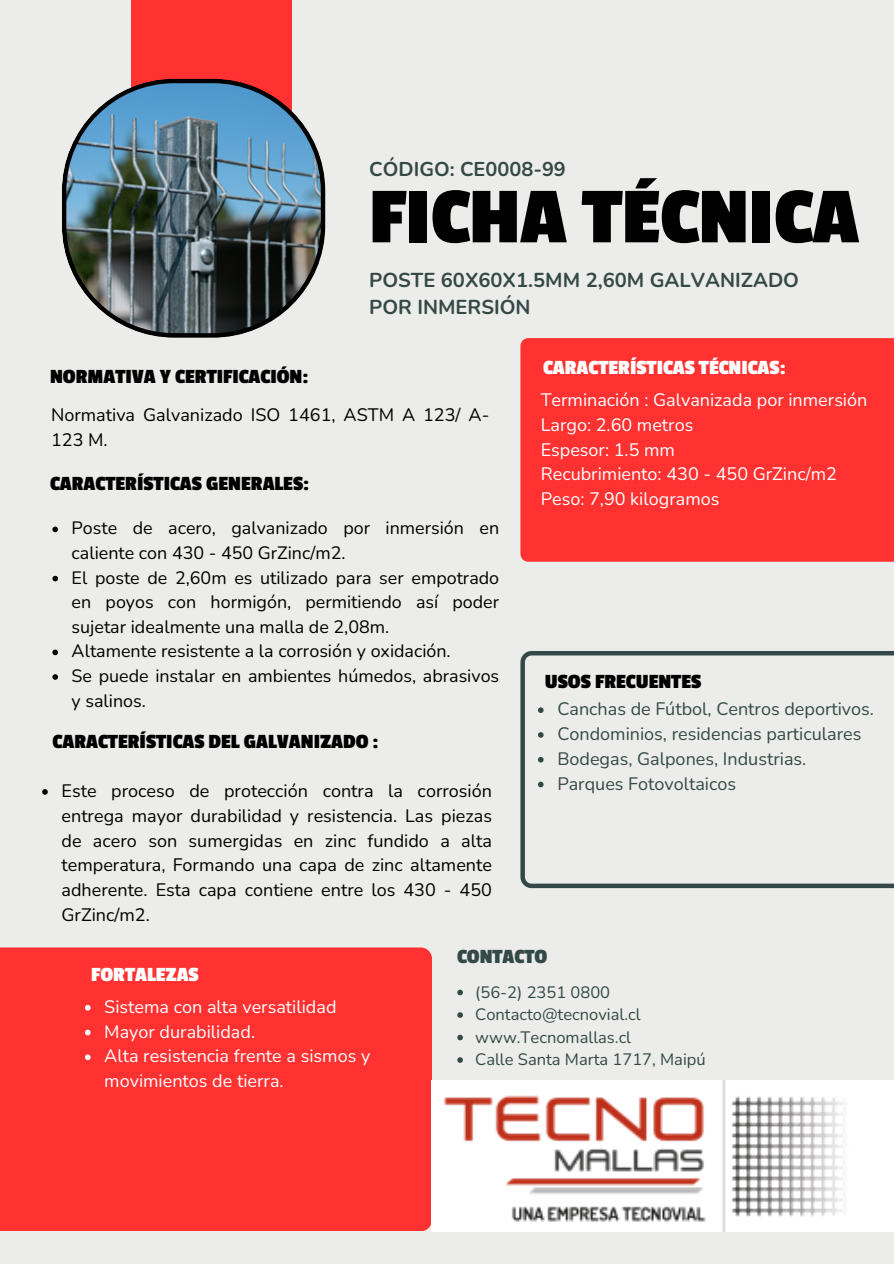
<style>
.page{position:relative;width:894px;height:1264px;background:#fff}
.page>*{position:absolute;margin:0;border:0;box-sizing:border-box;transform-origin:0 0}
.t1{font:700 82.8px "Passion One";color:#000}
.t2{font:700 21.15px "Passion One";color:#000}
.t3{font:700 21.15px "Passion One";color:#fff}
.t4{font:700 21.15px "Passion One";color:#344946}
.t5{font:700 20.1px/27.2px "Nunito";color:#344946}
.t6{font:700 19.95px "Nunito";color:#344946}
.t7{font:18px/24.8px "Nunito";color:#000}
.t8{font:18px/24.8px "Nunito";color:#fff}
.t9{font:18px "Nunito";color:#344946}
.t10{font:17.85px/24.6px "Nunito";color:#000}
.t11{font:16.5px "Nunito";color:#344946}
</style>
<div class="page">
<div style="left:0;top:0;width:893px;height:1263px;background:#ecedea"></div>
<div style="left:131px;top:0;width:160px;height:79px;background:#ff3131"></div>
<div style="left:0;top:947px;width:432px;height:284px;background:#ff3131"></div>
<svg style="left:520px;top:651px;width:373px;height:237px"></svg>
<div style="left:520px;top:338px;width:373px;height:223px;background:#ff3131"></div>
<img style="left:432px;top:1080px;width:461px;height:151px">
<img style="left:62px;top:79px;width:263px;height:259px">
<svg style="left:52px;top:526px;width:6px;height:6px"></svg>
<svg style="left:52px;top:576px;width:6px;height:5px"></svg>
<svg style="left:52px;top:649px;width:6px;height:6px"></svg>
<svg style="left:52px;top:674px;width:6px;height:5px"></svg>
<svg style="left:85px;top:1004px;width:5px;height:6px"></svg>
<svg style="left:85px;top:1029px;width:5px;height:6px"></svg>
<svg style="left:85px;top:1054px;width:5px;height:6px"></svg>
<svg style="left:538px;top:707px;width:5px;height:6px"></svg>
<svg style="left:538px;top:732px;width:5px;height:5px"></svg>
<svg style="left:538px;top:757px;width:5px;height:5px"></svg>
<svg style="left:538px;top:781px;width:5px;height:6px"></svg>
<svg style="left:457px;top:989px;width:6px;height:6px"></svg>
<svg style="left:457px;top:1012px;width:6px;height:5px"></svg>
<svg style="left:457px;top:1034px;width:6px;height:6px"></svg>
<svg style="left:457px;top:1057px;width:6px;height:5px"></svg>
<svg style="left:42px;top:789px;width:6px;height:5px"></svg>
<p class="t6" style="left:369px;top:156px;width:198px">CÓDIGO: CE0008-99</p>
<h2 class="t1" style="left:369px;top:173px;width:491px">FICHA TÉCNICA</h2>
<p class="t2" style="left:50px;top:365px;width:260px">NORMATIVA Y CERTIFICACIÓN:</p>
<p class="t5" style="left:369px;top:266px;width:431px">POSTE 60X60X1.5MM 2,60M GALVANIZADO<br>POR INMERSIÓN</p>
<p class="t3" style="left:543px;top:356px;width:244px">CARACTERÍSTICAS TÉCNICAS:</p>
<p class="t7" style="left:51px;top:403px;width:439px">Normativa Galvanizado ISO 1461, ASTM A 123/ A-<br>123 M.</p>
<h2 class="t2" style="left:50px;top:472px;width:261px">CARACTERÍSTICAS GENERALES:</h2>
<h1 class="t10" style="left:72px;top:516px;width:429px">Poste de acero, galvanizado por inmersión en caliente con 430 - 450 GrZinc/m2.</h1>
<h2 class="t10" style="left:72px;top:565px;width:429px;text-align:justify">El poste de 2,60m es utilizado para ser empotrado en poyos con hormigón, permitiendo así poder sujetar idealmente una malla de 2,08m.</h2>
<h2 class="t10" style="left:72px;top:639px;width:380px">Altamente resistente a la corrosión y oxidación.</h2>
<p class="t10" style="left:72px;top:664px;width:429px">Se puede instalar en ambientes húmedos, abrasivos y salinos.</p>
<p class="t2" style="left:53px;top:730px;width:327px">CARACTERÍSTICAS DEL GALVANIZADO :</p>
<p class="t7" style="left:61px;top:778px;width:432px;text-align:justify">Este proceso de protección contra la corrosión entrega mayor durabilidad y resistencia. Las piezas de acero son sumergidas en zinc fundido a alta temperatura, Formando una capa de zinc altamente adherente. Esta capa contiene entre los 430 - 450<br>GrZinc/m2.</p>
<p class="t8" style="left:540px;top:388px;width:328px">Terminación : Galvanizada por inmersión</p>
<p class="t8" style="left:540px;top:412px;width:154px">Largo: 2.60 metros</p>
<h2 class="t8" style="left:540px;top:437px;width:136px">Espesor: 1.5 mm</h2>
<p class="t8" style="left:540px;top:462px;width:298px">Recubrimiento: 430 - 450 GrZinc/m2</p>
<p class="t8" style="left:540px;top:487px;width:180px">Peso: 7,90 kilogramos</p>
<p class="t2" style="left:544px;top:670px;width:158px">USOS FRECUENTES</p>
<p class="t9" style="left:557px;top:697px;width:318px">Canchas de Fútbol, Centros deportivos.</p>
<h2 class="t9" style="left:557px;top:721px;width:305px">Condominios, residencias particulares</h2>
<p class="t9" style="left:557px;top:746px;width:250px">Bodegas, Galpones, Industrias.</p>
<h2 class="t9" style="left:557px;top:771px;width:180px">Parques Fotovoltaicos</h2>
<p class="t3" style="left:91px;top:963px;width:109px">FORTALEZAS</p>
<p class="t8" style="left:104px;top:994px;width:234px">Sistema con alta versatilidad</p>
<p class="t8" style="left:104px;top:1019px;width:152px">Mayor durabilidad.</p>
<p class="t8" style="left:104px;top:1044px;width:267px">Alta resistencia frente a sismos y movimientos de tierra.</p>
<p class="t4" style="left:457px;top:945px;width:92px">CONTACTO</p>
<p class="t11" style="left:475px;top:980px;width:136px">(56-2) 2351 0800</p>
<p class="t11" style="left:475px;top:1003px;width:167px">Contacto@tecnovial.cl</p>
<h2 class="t11" style="left:475px;top:1025px;width:157px">www.Tecnomallas.cl</h2>
<p class="t11" style="left:475px;top:1048px;width:232px">Calle Santa Marta 1717, Maipú</p>
</div>
